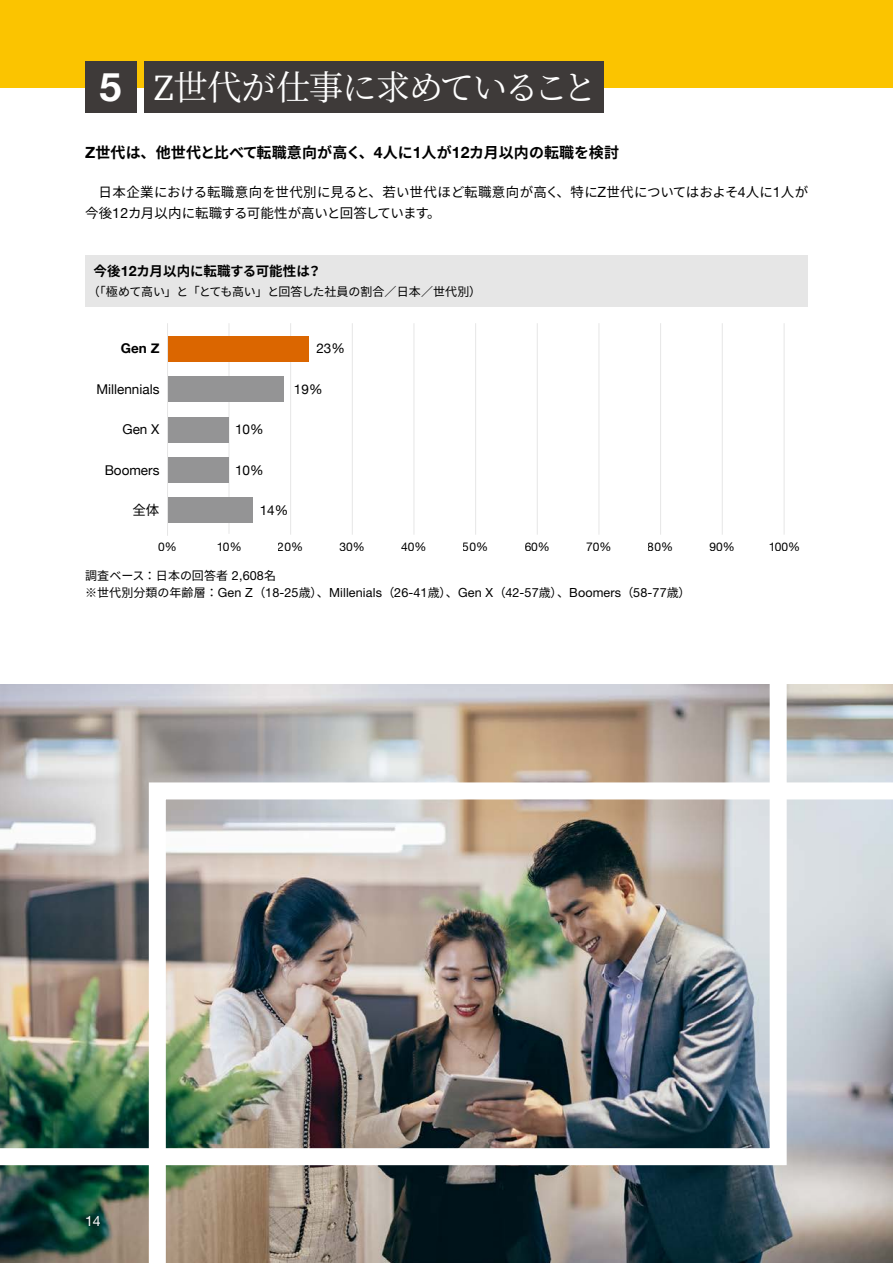
<style>
.page{position:relative;width:893px;height:1263px;background:#fff}
.page>*{position:absolute;margin:0;border:0;box-sizing:border-box;transform-origin:0 0}
.t1{font:34.5px "Noto Serif CJ Kjp";letter-spacing:-.045em;color:#fff}
.t2{font:700 15px "Noto Sans CJ Kjp";letter-spacing:.01em;color:#000}
.t3{font:14.1px "Helvetica Neue LT Std";color:#fff}
.t4{font:13.5px/21px "Noto Sans CJ Kjp";letter-spacing:.005em;color:#000}
.t5{font:13.5px "Helvetica Neue";color:#000}
.t6{font:700 13.5px "Noto Sans CJ Kjp";letter-spacing:.01em;color:#000}
.t7{font:700 13.5px "Helvetica Neue";color:#000}
.t8{font:12.6px "Helvetica Neue LT Std";letter-spacing:.01em;color:#000}
.t9{font:12px "Noto Sans CJ Kjp";letter-spacing:-.005em;color:#000}
.t10{font:12px "Helvetica Neue";color:#000}
.s1{font-family:"Helvetica Neue";font-weight:700;font-size:39.45px}
.s2{font-family:"ITC Charter Com";font-size:36.3px}
.s3{font-family:"Helvetica Neue";font-size:15.75px}
.s4{font-family:"Helvetica Neue LT Std";font-size:14.1px}
.s5{font-family:"Helvetica Neue";font-size:14.1px}
.s6{font-family:"Helvetica Neue LT Std";font-size:12.6px}
.s7{font-family:"Noto Sans CJ Kjp";font-size:12px}
</style>
<div class="page">
<div style="left:0;top:0;width:893px;height:87px;background:#fbc400"></div>
<img style="left:0;top:685px;width:893px;height:578px">
<svg style="left:140px;top:774px;width:753px;height:489px"></svg>
<img style="left:0;top:684px;width:795px;height:490px">
<div style="left:145px;top:62px;width:459px;height:51px;background:#3e3a39"></div>
<div style="left:85px;top:62px;width:51px;height:51px;background:#3e3a39"></div>
<div style="left:85px;top:255px;width:723px;height:51px;background:#e6e6e6"></div>
<svg style="left:168px;top:323px;width:432px;height:211px"></svg>
<hr style="left:229px;top:323px;width:1px;height:211px;background:#e6e6e6">
<hr style="left:290px;top:323px;width:1px;height:212px;background:#e6e6e6">
<hr style="left:352px;top:323px;width:1px;height:212px;background:#e6e6e6">
<hr style="left:414px;top:323px;width:1px;height:212px;background:#e6e6e6">
<hr style="left:475px;top:323px;width:1px;height:212px;background:#e6e6e6">
<hr style="left:537px;top:323px;width:1px;height:212px;background:#e6e6e6">
<hr style="left:598px;top:323px;width:1px;height:212px;background:#e6e6e6">
<hr style="left:660px;top:323px;width:1px;height:212px;background:#e6e6e6">
<hr style="left:722px;top:323px;width:1px;height:212px;background:#e6e6e6">
<hr style="left:784px;top:323px;width:1px;height:212px;background:#e6e6e6">
<div style="left:168px;top:457px;width:61px;height:26px;background:#949495"></div>
<div style="left:168px;top:417px;width:61px;height:25px;background:#949495"></div>
<div style="left:168px;top:376px;width:116px;height:26px;background:#949495"></div>
<div style="left:168px;top:336px;width:141px;height:25px;background:#db6600"></div>
<div style="left:168px;top:497px;width:85px;height:26px;background:#949495"></div>
<hr style="left:167px;top:323px;width:1px;height:213px;background:#e6e6e6">
<h1 class="t1" style="left:100px;top:68px;width:499px"><span class="s1">5</span> <span class="s2">Z</span>世代が仕事に求めていること</h1>
<p class="t2" style="left:85px;top:144px;width:535px"><span class="s3">Z</span>世代は、他世代と比べて転職意向が高く、<span class="s3">4</span>人に<span class="s3">1</span>人が<span class="s3">12</span>カ月以内の転職を検討</p>
<p class="t4" style="left:85px;top:182px;width:725px;text-indent:13px">日本企業における転職意向を世代別に見ると、若い世代ほど転職意向が高く、特に<span class="s4">Z</span>世代についてはおよそ<span class="s4">4</span>人に<span class="s4">1</span>人が今後<span class="s4">12</span>カ月以内に転職する可能性が高いと回答しています。</p>
<p class="t6" style="left:94px;top:263px;width:229px">今後<span class="s5">12</span>カ月以内に転職する可能性は？</p>
<p class="t9" style="left:88px;top:285px;width:395px">（「極めて高い」と「とても高い」と回答した社員の割合／日本／世代別）</p>
<p class="t7" style="left:121px;top:338px;width:40px">Gen Z</p>
<p class="t5" style="left:316px;top:339px;width:30px">23%</p>
<p class="t5" style="left:96px;top:379px;width:65px">Millennials</p>
<p class="t5" style="left:294px;top:379px;width:30px">19%</p>
<p class="t5" style="left:122px;top:420px;width:39px">Gen X</p>
<p class="t5" style="left:235px;top:420px;width:30px">10%</p>
<p class="t5" style="left:105px;top:460px;width:56px">Boomers</p>
<p class="t5" style="left:235px;top:460px;width:30px">10%</p>
<p class="t4" style="left:132px;top:500px;width:28px">全体</p>
<p class="t5" style="left:260px;top:500px;width:30px">14%</p>
<p class="t10" style="left:158px;top:538px;width:20px">0%</p>
<p class="t10" style="left:216px;top:538px;width:27px">10%</p>
<p class="t10" style="left:278px;top:538px;width:27px">20%</p>
<p class="t10" style="left:340px;top:538px;width:27px">30%</p>
<p class="t10" style="left:401px;top:538px;width:27px">40%</p>
<p class="t10" style="left:463px;top:538px;width:27px">50%</p>
<p class="t10" style="left:525px;top:538px;width:27px">60%</p>
<p class="t10" style="left:586px;top:538px;width:27px">70%</p>
<p class="t10" style="left:648px;top:538px;width:27px">80%</p>
<p class="t10" style="left:710px;top:538px;width:27px">90%</p>
<p class="t10" style="left:768px;top:538px;width:34px">100%</p>
<p class="t9" style="left:85px;top:569px;width:192px">調査ベース：日本の回答者 <span class="s6">2,608</span>名</p>
<p class="t8" style="left:85px;top:585px;width:607px"><span class="s7">※世代別分類の年齢層：</span>Gen Z<span class="s7">（</span>18-25<span class="s7">歳）、</span>Millenials<span class="s7">（</span>26-41<span class="s7">歳）、</span>Gen X<span class="s7">（</span>42-57<span class="s7">歳）、</span>Boomers<span class="s7">（</span>58-77<span class="s7">歳）</span></p>
<p class="t3" style="left:85px;top:1212px;width:17px">14</p>
</div>
